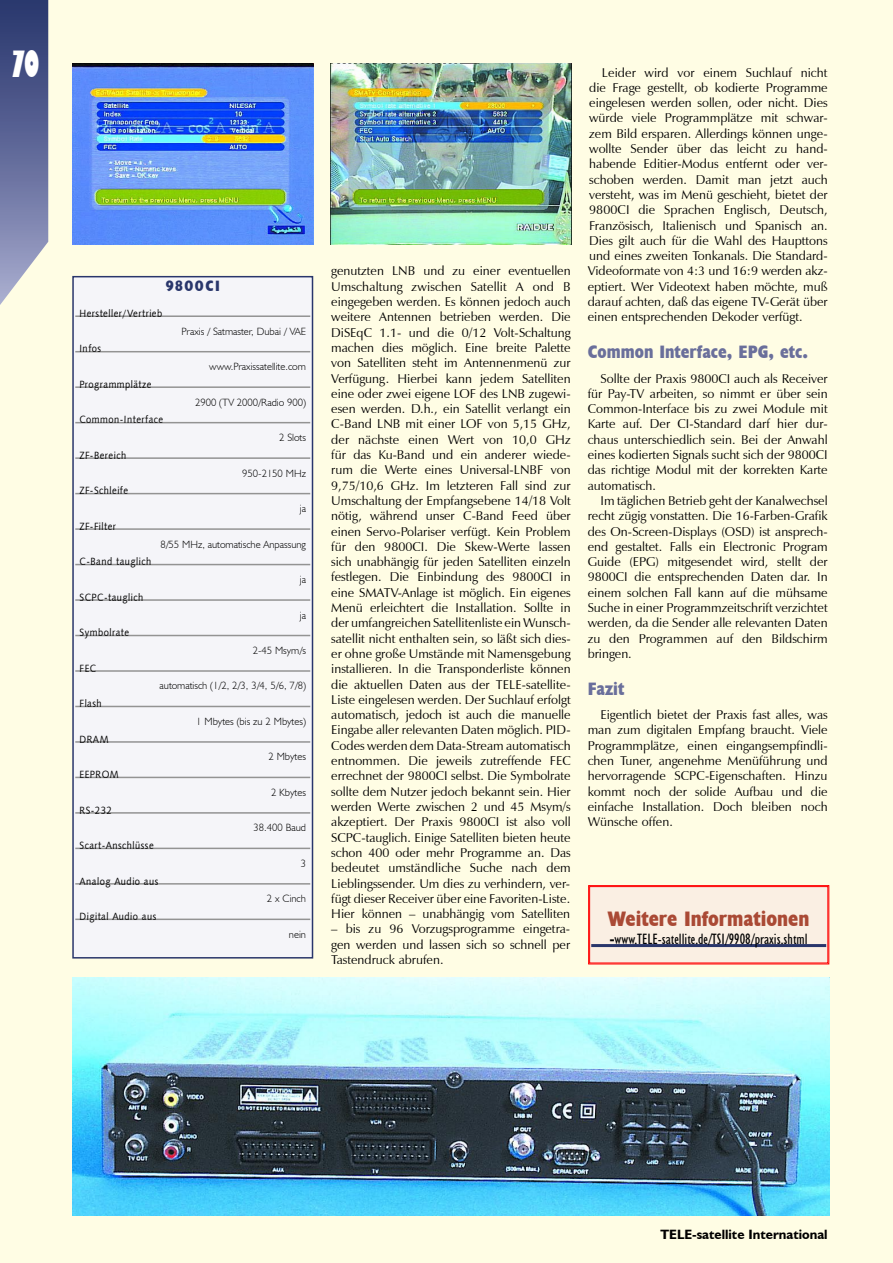
<style>
.page{position:relative;width:893px;height:1263px;background:#fffde4}
.page>*{position:absolute;margin:0;border:0;box-sizing:border-box;transform-origin:0 0}
.t1{font:800 36px "Humanist 521 BT";color:#fff;scale:.5 1}
.t2{font:700 condensed 21px "Humanist 521 BT Xtra";color:#aa4a35}
.t3{font:700 condensed 18px "Humanist 521 BT Xtra";color:#6a6f9b}
.t4{font:condensed 15px "Humanist 521 BT";color:#000}
.t5{font:700 condensed 15px "Humanist 521 BT Xtra";letter-spacing:.1em;color:#29366b}
.t6{font:700 13.5px "Humanist 521 BT";color:#000}
.t7{font:12.75px/15.3px "Zapf Humanist 601 BT";color:#000;text-align:justify}
.t8{font:300 10.5px "Humanist 521 BT";color:#000}
.t9{font:10.5px "Humanist 531 BT Roman A";letter-spacing:.05em;color:#000;scale:.9 1}
.s1{font-family:"Humanist 521 BT Xtra";font-weight:700;font-size:13.5px}
</style>
<div class="page">
<svg style="left:0;top:0;width:48px;height:305px;background:#6d769e"></svg>
<div style="left:73px;top:277px;width:239px;height:681px;background:#f5f5f9"></div>
<hr style="left:75px;top:315px;width:235px;height:2px;background:#939393">
<hr style="left:75px;top:351px;width:235px;height:1px;background:#939393">
<hr style="left:75px;top:386px;width:235px;height:2px;background:#939393">
<hr style="left:75px;top:422px;width:235px;height:1px;background:#939393">
<hr style="left:75px;top:457px;width:235px;height:2px;background:#939393">
<hr style="left:75px;top:493px;width:235px;height:1px;background:#939393">
<hr style="left:75px;top:528px;width:235px;height:2px;background:#939393">
<hr style="left:75px;top:564px;width:235px;height:1px;background:#939393">
<hr style="left:75px;top:599px;width:235px;height:2px;background:#939393">
<hr style="left:75px;top:635px;width:235px;height:1px;background:#939393">
<hr style="left:75px;top:670px;width:235px;height:2px;background:#939393">
<hr style="left:75px;top:706px;width:235px;height:1px;background:#939393">
<hr style="left:75px;top:741px;width:235px;height:2px;background:#939393">
<hr style="left:75px;top:777px;width:235px;height:1px;background:#939393">
<hr style="left:75px;top:812px;width:235px;height:2px;background:#939393">
<hr style="left:75px;top:848px;width:235px;height:1px;background:#939393">
<hr style="left:75px;top:883px;width:235px;height:1px;background:#939393">
<hr style="left:75px;top:918px;width:235px;height:2px;background:#939393">
<div style="left:72px;top:276px;width:241px;height:682px;border:2px solid #29366b"></div>
<img style="left:72px;top:978px;width:757px;height:237px">
<img style="left:72px;top:64px;width:241px;height:181px">
<img style="left:330px;top:64px;width:241px;height:181px">
<svg style="left:588px;top:885px;width:242px;height:80px"></svg>
<div style="left:589px;top:886px;width:239px;height:77px;border:1px solid #f00"></div>
<h1 class="t1" style="left:12px;top:41px;width:56px">70</h1>
<p class="t5" style="left:166px;top:276px;width:56px">9800CI</p>
<p class="t9" style="left:80px;top:307px;width:93px">Hersteller/Vertrieb</p>
<p class="t9" style="left:80px;top:342px;width:26px">Infos</p>
<p class="t9" style="left:80px;top:378px;width:82px">Programmplätze</p>
<p class="t9" style="left:80px;top:413px;width:95px">Common-Interface</p>
<p class="t9" style="left:80px;top:449px;width:53px">ZF-Bereich</p>
<p class="t9" style="left:80px;top:484px;width:56px">ZF-Schleife</p>
<p class="t9" style="left:80px;top:520px;width:42px">ZF-Filter</p>
<p class="t8" style="left:182px;top:325px;width:126px">Praxis / Satmaster, Dubai / VAE</p>
<p class="t8" style="left:209px;top:360px;width:98px">www.Praxissatellite.com</p>
<p class="t8" style="left:195px;top:396px;width:112px">2900 (TV 2000/Radio 900)</p>
<p class="t8" style="left:279px;top:431px;width:28px">2 Slots</p>
<p class="t8" style="left:242px;top:467px;width:65px">950-2150 MHz</p>
<p class="t8" style="left:300px;top:502px;width:8px">ja</p>
<p class="t9" style="left:80px;top:555px;width:81px">C-Band tauglich</p>
<p class="t9" style="left:80px;top:590px;width:72px">SCPC-tauglich</p>
<p class="t9" style="left:80px;top:626px;width:57px">Symbolrate</p>
<p class="t9" style="left:80px;top:661px;width:20px">FEC</p>
<p class="t9" style="left:80px;top:697px;width:26px">Flash</p>
<p class="t9" style="left:80px;top:732px;width:34px">DRAM</p>
<p class="t9" style="left:80px;top:768px;width:45px">EEPROM</p>
<p class="t9" style="left:80px;top:803px;width:37px">RS-232</p>
<p class="t8" style="left:160px;top:537px;width:147px">8/55 MHz, automatische Anpassung</p>
<p class="t8" style="left:300px;top:573px;width:8px">ja</p>
<p class="t8" style="left:300px;top:608px;width:8px">ja</p>
<p class="t8" style="left:253px;top:644px;width:55px">2-45 Msym/s</p>
<p class="t8" style="left:160px;top:679px;width:148px">automatisch (1/2, 2/3, 3/4, 5/6, 7/8)</p>
<p class="t8" style="left:196px;top:715px;width:111px">1 Mbytes (bis zu 2 Mbytes)</p>
<p class="t8" style="left:268px;top:750px;width:39px">2 Mbytes</p>
<p class="t8" style="left:271px;top:786px;width:36px">2 Kbytes</p>
<p class="t8" style="left:254px;top:821px;width:54px">38.400 Baud</p>
<p class="t9" style="left:80px;top:839px;width:84px">Scart-Anschlüsse</p>
<p class="t9" style="left:80px;top:874px;width:89px">Analog Audio aus</p>
<p class="t9" style="left:80px;top:910px;width:87px">Digital Audio aus</p>
<p class="t8" style="left:301px;top:857px;width:7px">3</p>
<p class="t8" style="left:267px;top:892px;width:41px">2 x Cinch</p>
<p class="t8" style="left:289px;top:928px;width:19px">nein</p>
<p class="t7" style="left:331px;top:263px;width:241px">genutzten LNB und zu einer eventuellen Umschaltung zwischen Satellit A ond B eingegeben werden. Es können jedoch auch weitere Antennen betrieben werden. Die DiSEqC 1.1- und die 0/12 Volt-Schaltung machen dies möglich. Eine breite Palette von Satelliten steht im Antennenmenü zur Verfügung. Hierbei kann jedem Satelliten eine oder zwei eigene LOF des LNB zugewi&shy;esen werden. D.h., ein Satellit verlangt ein C-Band LNB mit einer LOF von 5,15 GHz, der nächste einen Wert von 10,0 GHz für das Ku-Band und ein anderer wiede&shy;rum die Werte eines Universal-LNBF von 9,75/10,6 GHz. Im letzteren Fall sind zur Umschaltung der Empfangsebene 14/18 Volt nötig, während unser C-Band Feed über einen Servo-Polariser verfügt. Kein Problem für den 9800CI. Die Skew-Werte lassen sich unabhängig für jeden Satelliten einzeln festlegen. Die Einbindung des 9800CI in eine SMATV-Anlage ist möglich. Ein eigenes Menü erleichtert die Installation. Sollte in der umfangreichen Satellitenliste ein Wunsch&shy;satellit nicht enthalten sein, so läßt sich dies&shy;er ohne große Umstände mit Namensgebung installieren. In die Transponderliste können die aktuellen Daten aus der TELE-satellite-Liste eingelesen werden. Der Suchlauf erfolgt automatisch, jedoch ist auch die manuelle Eingabe aller relevanten Daten möglich. PID-Codes werden dem Data-Stream automatisch entnommen. Die jeweils zutreffende FEC errechnet der 9800CI selbst. Die Symbolrate sollte dem Nutzer jedoch bekannt sein. Hier werden Werte zwischen 2 und 45 Msym/s akzeptiert. Der Praxis 9800CI ist also voll SCPC-tauglich. Einige Satelliten bieten heute schon 400 oder mehr Programme an. Das bedeutet umständliche Suche nach dem Lieblingssender. Um dies zu verhindern, ver&shy;fügt dieser Receiver über eine Favoriten-Liste.<br>Hier können – unabhängig vom Satelliten</p>
<p class="t7" style="left:331px;top:921px;width:240px">– bis zu 96 Vorzugsprogramme eingetra&shy;gen werden und lassen sich so schnell per Tastendruck abrufen.</p>
<p class="t7" style="left:588px;top:64px;width:242px;text-indent:14px">Leider wird vor einem Suchlauf nicht die Frage gestellt, ob kodierte Programme eingelesen werden sollen, oder nicht. Dies würde viele Programmplätze mit schwar&shy;zem Bild ersparen. Allerdings können unge&shy;wollte Sender über das leicht zu hand&shy;habende Editier-Modus entfernt oder ver&shy;schoben werden. Damit man jetzt auch versteht, was im Menü geschieht, bietet der 9800CI die Sprachen Englisch, Deutsch, Französisch, Italienisch und Spanisch an.<br>Dies gilt auch für die Wahl des Haupttons und eines zweiten Tonkanals. Die Standard-Videoformate von 4:3 und 16:9 werden akz&shy;eptiert. Wer Videotext haben möchte, muß darauf achten, daß das eigene TV-Gerät über einen entsprechenden Dekoder verfügt.</p>
<h3 class="t3" style="left:588px;top:341px;width:222px">Common Interface, EPG, etc.</h3>
<p class="t7" style="left:588px;top:370px;width:241px;text-indent:13px">Sollte der Praxis 9800CI auch als Receiver für Pay-TV arbeiten, so nimmt er über sein Common-Interface bis zu zwei Module mit Karte auf. Der CI-Standard darf hier dur&shy;chaus unterschiedlich sein. Bei der Anwahl eines kodierten Signals sucht sich der 9800CI das richtige Modul mit der korrekten Karte automatisch.</p>
<p class="t7" style="left:588px;top:493px;width:242px;text-indent:13px">Im täglichen Betrieb geht der Kanalwechsel recht zügig vonstatten. Die 16-Farben-Grafik des On-Screen-Displays (OSD) ist ansprech&shy;end gestaltet. Falls ein Electronic Program Guide (EPG) mitgesendet wird, stellt der 9800CI die entsprechenden Daten dar. In einem solchen Fall kann auf die mühsame Suche in einer Programmzeitschrift verzichtet werden, da die Sender alle relevanten Daten zu den Programmen auf den Bildschirm bringen.</p>
<h3 class="t3" style="left:588px;top:677px;width:38px">Fazit</h3>
<p class="t7" style="left:588px;top:707px;width:241px;text-indent:13px">Eigentlich bietet der Praxis fast alles, was man zum digitalen Empfang braucht. Viele Programmplätze, einen eingangsempfindli&shy;chen Tuner, angenehme Menüführung und hervorragende SCPC-Eigenschaften. Hinzu kommt noch der solide Aufbau und die einfache Installation. Doch bleiben noch Wünsche offen.</p>
<h2 class="t2" style="left:608px;top:906px;width:203px">Weitere Informationen</h2>
<p class="t4" style="left:610px;top:930px;width:199px"><span class="s1">-</span>www.TELE-satellite.de/TSI/9908/praxis.shtml</p>
<p class="t6" style="left:660px;top:1226px;width:169px">TELE-satellite International</p>
</div>
